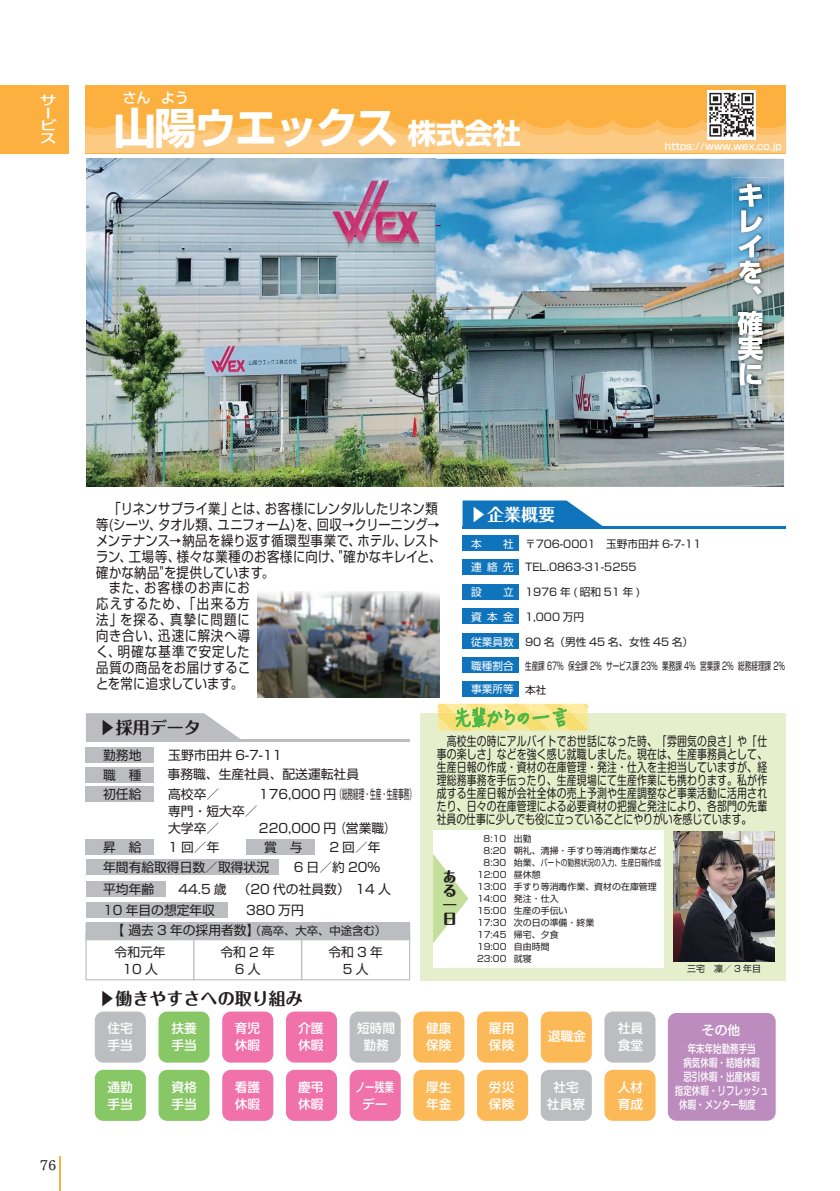
<style>
.page{position:relative;width:840px;height:1191px;background:#fff}
.page>*{position:absolute;margin:0;border:0;box-sizing:border-box;transform-origin:0 0}
.t1{font:700 42.6px "Shin Go";letter-spacing:-.05em;color:#fff}
.t2{font:700 25.6px/25.6px "Shin Go Pr 5";color:#fff;text-align:justify}
.t3{font:700 17px "Maru Fo Pro";color:#231f20}
.t4{font:700 17px "Maru Fo Pro";color:#fff}
.t5{font:14.2px/15.8px "Shin Go";letter-spacing:.035em;color:#231f20;scale:.87 1}
.t6{font:500 14.2px "Shin Go";color:#fff}
.t7{font:800 14px/14px "Maru Fo Pro";color:#231f20;text-align:justify}
.t8{font:12.8px/13px "Shin M Go Pro";color:#231f20;text-align:justify;scale:.77 1}
.t9{font:12.8px/17px "Shin Go Pr 5";color:#231f20}
.t10{font:500 12.8px/17px "Shin M Go Pro";color:#fff}
.t11{font:500 12.8px/17px "Shin M Go Pro";color:#fff;text-align:center;scale:.75 1}
.t12{font:500 12.8px/12.8px "Shin Go Pr 5";color:#fff;scale:1.33 1}
.t13{font:12.8px "Iwa UD Min KA Pr 6 N Db";color:#231f20}
.t14{font:500 11.4px/14.2px "Shin M Go Pro";color:#fff;text-align:center;scale:.75 1}
.t15{font:11.4px "Shin Go Pr 5";color:#231f20}
.t16{font:10.6px/22.4px "Shin Go Pr 5";color:#231f20}
.t17{font:10.6px/23.2px "Shin Go Pr 5";color:#231f20;scale:.62 1}
.t18{font:500 10px "Shin Go Pr 5";color:#fff}
.t19{font:9px "Shin Go Pr 5";color:#231f20}
.s1{font-size:28.4px}
.s2{color:#fff}
</style>
<div class="page">
<hr style="left:462px;top:526px;width:323px;height:3px;background:#1074bc">
<div style="left:0;top:85px;width:68px;height:68px;background:#fbb03f"></div>
<hr style="left:60px;top:1157px;width:1px;height:34px;background:#fbb03f">
<div style="left:420px;top:712px;width:365px;height:268px;background:#e5efcb"></div>
<div style="left:86px;top:747px;width:68px;height:15px;background:#bcbdc0"></div>
<div style="left:86px;top:767px;width:68px;height:15px;background:#bcbdc0"></div>
<div style="left:86px;top:787px;width:68px;height:15px;background:#bcbdc0"></div>
<div style="left:86px;top:881px;width:80px;height:15px;background:#bcbdc0"></div>
<div style="left:86px;top:902px;width:142px;height:16px;background:#bcbdc0"></div>
<div style="left:86px;top:859px;width:193px;height:16px;background:#bcbdc0"></div>
<div style="left:85px;top:85px;width:700px;height:68px;background:#fbb03f"></div>
<svg style="left:85px;top:119px;width:700px;height:34px"></svg>
<div style="left:433px;top:830px;width:230px;height:137px;background:#fff"></div>
<svg style="left:433px;top:854px;width:35px;height:89px"></svg>
<div style="left:95px;top:1011px;width:51px;height:51px;background:#bcbdc0;border-radius:9px"></div>
<div style="left:158px;top:1011px;width:51px;height:51px;background:#87c765;border-radius:9px"></div>
<div style="left:222px;top:1011px;width:51px;height:51px;background:#f171ab;border-radius:9px"></div>
<div style="left:286px;top:1011px;width:51px;height:51px;background:#f171ab;border-radius:9px"></div>
<div style="left:349px;top:1011px;width:51px;height:51px;background:#bcbdc0;border-radius:9px"></div>
<div style="left:413px;top:1011px;width:51px;height:51px;background:#fcb958;border-radius:9px"></div>
<div style="left:477px;top:1011px;width:51px;height:51px;background:#fcb958;border-radius:9px"></div>
<div style="left:540px;top:1011px;width:51px;height:51px;background:#fcb958;border-radius:9px"></div>
<div style="left:95px;top:1069px;width:51px;height:51px;background:#87c765;border-radius:9px"></div>
<div style="left:158px;top:1069px;width:51px;height:51px;background:#87c765;border-radius:9px"></div>
<div style="left:222px;top:1069px;width:51px;height:51px;background:#f171ab;border-radius:9px"></div>
<div style="left:286px;top:1069px;width:51px;height:51px;background:#f171ab;border-radius:9px"></div>
<div style="left:349px;top:1069px;width:51px;height:51px;background:#f171ab;border-radius:9px"></div>
<div style="left:413px;top:1069px;width:51px;height:51px;background:#fcb958;border-radius:9px"></div>
<div style="left:477px;top:1069px;width:51px;height:51px;background:#fcb958;border-radius:9px"></div>
<div style="left:540px;top:1069px;width:51px;height:51px;background:#bcbdc0;border-radius:9px"></div>
<img style="left:86px;top:159px;width:697px;height:328px">
<div style="left:85px;top:932px;width:109px;height:48px;border:1px solid #bcbdc0"></div>
<div style="left:193px;top:932px;width:109px;height:48px;border:1px solid #bcbdc0"></div>
<div style="left:301px;top:932px;width:109px;height:48px;border:1px solid #bcbdc0"></div>
<div style="left:86px;top:922px;width:323px;height:17px;background:#bcbdc0"></div>
<div style="left:85px;top:922px;width:325px;height:18px;border:1px solid #bcbdc0"></div>
<svg style="left:462px;top:500px;width:141px;height:26px;background:#3489c6"></svg>
<div style="left:462px;top:535px;width:57px;height:16px;background:#1074bc"></div>
<div style="left:462px;top:559px;width:57px;height:16px;background:#1074bc"></div>
<div style="left:462px;top:584px;width:57px;height:16px;background:#1074bc"></div>
<div style="left:86px;top:839px;width:68px;height:16px;background:#bcbdc0"></div>
<div style="left:247px;top:839px;width:68px;height:16px;background:#bcbdc0"></div>
<img style="left:732px;top:177px;width:36px;height:215px">
<img style="left:673px;top:832px;width:101px;height:129px">
<div style="left:604px;top:1011px;width:51px;height:51px;background:#bcbdc0;border-radius:9px"></div>
<div style="left:604px;top:1069px;width:51px;height:51px;background:#fcb958;border-radius:9px"></div>
<div style="left:667px;top:1013px;width:108px;height:107px;background:#bd8cbf;border-radius:9px"></div>
<img style="left:706px;top:91px;width:49px;height:48px">
<hr style="left:86px;top:739px;width:323px;height:3px;background:#bcbdc0">
<svg style="left:86px;top:713px;width:154px;height:26px;background:#c4c5c7"></svg>
<svg style="left:258px;top:594px;width:330px;height:136px"></svg>
<img style="left:258px;top:591px;width:181px;height:106px">
<p class="t12" style="left:40px;top:92px;width:14px">サービス</p>
<p class="t6" style="left:122px;top:88px;width:68px">さん よう</p>
<h1 class="t1" style="left:113px;top:99px;width:409px">山陽ウエックス<span class="s1">株式会社</span></h1>
<p class="t18" style="left:664px;top:138px;width:118px">https://www.wex.co.jp</p>
<h2 class="t2" style="left:737px;top:181px;width:26px">キレイを、確実に</h2>
<p class="t13" style="left:40px;top:1157px;width:19px">76</p>
<p class="t5" style="left:96px;top:500px;width:398px">　「リネンサプライ業」とは、お客様にレンタルしたリネン類等(シーツ、タオル類、ユニフォーム)を、回収→クリーニング→メンテナンス→納品を繰り返す循環型事業で、ホテル、レストラン、工場等、様々な業種のお客様に向け、"確かなキレイと、確かな納品"を提供しています。<br>　また、お客様のお声にお<br>応えするため、「出来る方<br>法」を探る、真摯に問題に<br>向き合い、迅速に解決へ導<br>く、明確な基準で安定した<br>品質の商品をお届けするこ<br>とを常に追求しています。</p>
<h3 class="t4" style="left:469px;top:501px;width:87px">▶企業概要</h3>
<p class="t16" style="left:471px;top:532px;width:231px"><span class="s2">本　社</span> 〒706-0001　玉野市田井 6-7-11<span class="s2">連絡先</span> TEL.0863-31-5255</p>
<p class="t16" style="left:471px;top:579px;width:170px"><span class="s2">設　立</span> 1976年(昭和51年)</p>
<p class="t16" style="left:471px;top:604px;width:114px"><span class="s2">資本金</span> 1,000 万円</p>
<p class="t16" style="left:471px;top:629px;width:223px"><span class="s2">従業員数</span> 90 名（男性 45 名、女性 45 名）</p>
<p class="t17" style="left:471px;top:653px;width:507px"><span class="s2">職種割合</span> 生産課 67％ 保全課 2％ サービス課 23％ 業務課 4％ 営業課 2％ 総務経理課 2％<span class="s2">事業所等</span> 本社</p>
<h3 class="t3" style="left:99px;top:714px;width:104px">▶採用データ</h3>
<p class="t9" style="left:103px;top:745px;width:40px">勤務地</p>
<p class="t9" style="left:168px;top:745px;width:115px">玉野市田井 6-7-11</p>
<p class="t9" style="left:103px;top:765px;width:40px">職　種</p>
<p class="t9" style="left:167px;top:764px;width:193px">事務職、生産社員、配送運転社員</p>
<p class="t9" style="left:103px;top:784px;width:40px">初任給</p>
<p class="t9" style="left:168px;top:784px;width:53px">高校卒／</p>
<p class="t9" style="left:259px;top:784px;width:157px">176,000 円（総務経理・生産・生産事務）</p>
<p class="t9" style="left:168px;top:801px;width:91px">専門・短大卒／大学卒／</p>
<p class="t9" style="left:259px;top:818px;width:136px">220,000 円（営業職）</p>
<p class="t9" style="left:103px;top:837px;width:118px">昇　給　 1 回／年</p>
<p class="t9" style="left:264px;top:837px;width:40px">賞　与</p>
<p class="t9" style="left:329px;top:837px;width:53px">2 回／年</p>
<p class="t9" style="left:103px;top:857px;width:167px">年間有給取得日数／取得状況</p>
<p class="t9" style="left:293px;top:857px;width:88px">6 日／約 20％</p>
<p class="t9" style="left:103px;top:879px;width:53px">平均年齢</p>
<p class="t9" style="left:238px;top:879px;width:154px">（20 代の社員数） 14 人</p>
<p class="t9" style="left:103px;top:876px;width:125px;line-height:21.6px;text-indent:75px">44.5 歳<br>10 年目の想定年収</p>
<p class="t9" style="left:111px;top:899px;width:194px;line-height:20px;text-indent:134px">380 万円【 過去 3 年の採用者数】</p>
<p class="t9" style="left:114px;top:942px;width:53px;text-align:center">令和元年<br>10 人</p>
<p class="t9" style="left:328px;top:942px;width:56px;text-align:center">令和3年<br>5 人</p>
<p class="t15" style="left:250px;top:921px;width:138px">（高卒、大卒、中途含む）</p>
<p class="t9" style="left:220px;top:942px;width:56px;text-align:center">令和2年<br>6人</p>
<h3 class="t3" style="left:98px;top:984px;width:206px">▶働きやすさへの取り組み</h3>
<p class="t10" style="left:107px;top:1018px;width:27px">住宅手当</p>
<p class="t10" style="left:107px;top:1076px;width:27px">通勤手当</p>
<p class="t10" style="left:171px;top:1018px;width:27px">扶養手当</p>
<p class="t10" style="left:171px;top:1076px;width:27px">資格手当</p>
<p class="t10" style="left:235px;top:1018px;width:27px">育児休暇</p>
<p class="t10" style="left:235px;top:1076px;width:27px">看護休暇</p>
<p class="t10" style="left:298px;top:1018px;width:27px">介護休暇</p>
<p class="t10" style="left:298px;top:1076px;width:27px">慶弔休暇</p>
<p class="t10" style="left:357px;top:1018px;width:40px;text-align:center">短時間勤務</p>
<p class="t11" style="left:355px;top:1076px;width:53px">ノー残業デー</p>
<p class="t8" style="left:436px;top:733px;width:430px">　高校生の時にアルバイトでお世話になった時、「雰囲気の良さ」や「仕事の楽しさ」などを強く感じ就職しました。現在は、生産事務員として、生産日報の作成・資材の在庫管理・発注・仕入を主担当していますが、経理総務事務を手伝ったり、生産現場にて生産作業にも携わります。私が作成する生産日報が会社全体の売上予測や生産調整など事業活動に活用されたり、日々の在庫管理による必要資材の把握と発注により、各部門の先輩社員の仕事に少しでも役に立っていることにやりがいを感じています。</p>
<p class="t7" style="left:442px;top:868px;width:15px">ある一日</p>
<p class="t10" style="left:426px;top:1018px;width:27px">健康保険</p>
<p class="t10" style="left:426px;top:1076px;width:27px">厚生年金</p>
<p class="t19" style="left:483px;top:831px;width:50px">8:10 出勤</p>
<p class="t19" style="left:483px;top:843px;width:175px">8:20 朝礼、清掃・手すり等消毒作業など</p>
<p class="t19" style="left:483px;top:855px;width:179px">8:30 始業、パートの勤務状況の入力、生産日報作成</p>
<p class="t19" style="left:477px;top:867px;width:65px">12:00 昼休憩</p>
<p class="t19" style="left:477px;top:879px;width:181px">13:00 手すり等消毒作業、資材の在庫管理</p>
<p class="t19" style="left:477px;top:891px;width:83px">14:00 発注・仕入</p>
<p class="t19" style="left:477px;top:903px;width:92px">15:00 生産の手伝い</p>
<p class="t19" style="left:477px;top:915px;width:119px">17:30 次の日の準備・終業</p>
<p class="t19" style="left:477px;top:927px;width:83px">17:45 帰宅、夕食</p>
<p class="t19" style="left:477px;top:939px;width:74px">19:00 自由時間</p>
<p class="t19" style="left:477px;top:951px;width:56px">23:00 就寝</p>
<p class="t19" style="left:686px;top:961px;width:75px">三宅　凜／ 3 年目</p>
<p class="t10" style="left:488px;top:1018px;width:27px">雇用保険</p>
<p class="t10" style="left:488px;top:1076px;width:27px">労災保険</p>
<p class="t10" style="left:547px;top:1026px;width:40px">退職金</p>
<p class="t10" style="left:546px;top:1076px;width:40px;text-align:center">社宅社員寮</p>
<p class="t10" style="left:617px;top:1018px;width:27px">社員食堂</p>
<p class="t10" style="left:617px;top:1076px;width:27px">人材育成</p>
<p class="t10" style="left:701px;top:1020px;width:40px">その他</p>
<p class="t14" style="left:674px;top:1039px;width:126px">年末年始勤務手当<br>病気休暇・結婚休暇<br>忌引休暇・出産休暇<br>指定休暇・リフレッシュ休暇・メンター制度　</p>
</div>
